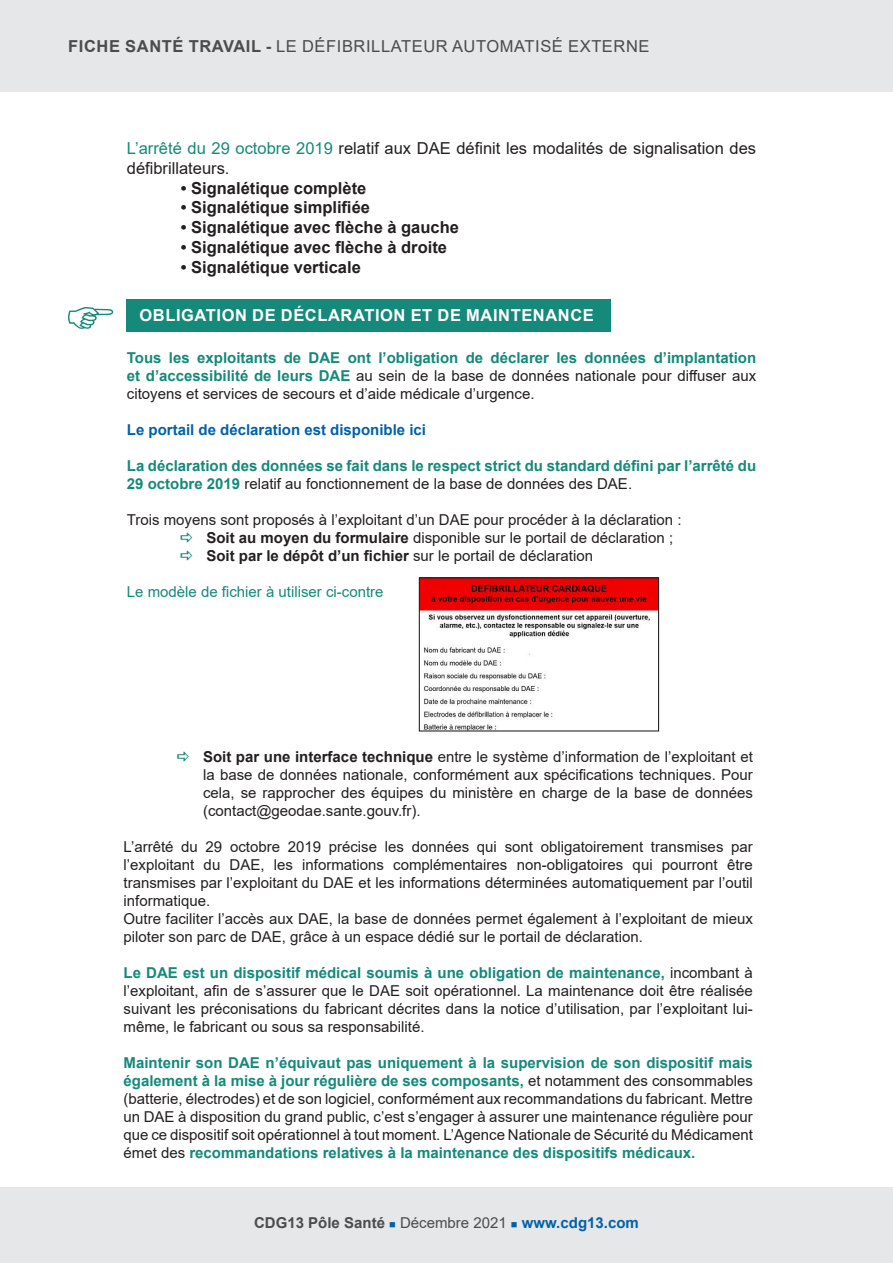
<style>
.page{position:relative;width:893px;height:1263px;background:#fff}
.page>*{position:absolute;margin:0;border:0;box-sizing:border-box;transform-origin:0 0}
.t1{font:700 16.5px "Arial";color:#231f20}
.t2{font:16.5px/19.8px "Arial";color:#231f20}
.t3{font:16.5px "Arial";letter-spacing:.035em;color:#4b4c4d}
.t4{font:700 16.5px "Arial";letter-spacing:.035em;color:#fff}
.t5{font:15px/18px "Arial";color:#231f20;text-align:justify}
.t6{font:700 15px/18px "Arial";color:#15897a}
.t7{font:700 15px "Arial";color:#231f20}
.t8{font:700 15px "Arial";color:#4b4c4d}
.t9{font:700 15px "Arial";color:#0161aa}
.t10{font:15px "Arial";color:#15897a}
.s1{font-weight:700}
.s2{color:#15897a}
.s3{font-weight:700;color:#15897a}
.s4{font-weight:400;color:#231f20}
.s5{font-weight:400}
.s6{color:#0161aa}
</style>
<div class="page">
<div style="left:0;top:0;width:893px;height:91px;background:#e6e7e9"></div>
<div style="left:0;top:1187px;width:893px;height:76px;background:#e6e7e9"></div>
<div style="left:127px;top:299px;width:484px;height:33px;background:#15897a"></div>
<svg style="left:68px;top:307px;width:45px;height:22px"></svg>
<img style="left:421px;top:579px;width:236px;height:150px">
<div style="left:419px;top:577px;width:240px;height:154px;border:1px solid #231f20"></div>
<p class="t3" style="left:68px;top:35px;width:583px"><span class="s1">FICHE SANTÉ TRAVAIL -</span> LE DÉFIBRILLATEUR AUTOMATISÉ EXTERNE</p>
<p class="t2" style="left:127px;top:138px;width:631px"><span class="s2">L’arrêté du 29 octobre 2019</span> relatif aux DAE définit les modalités de signalisation des défibrillateurs.</p>
<p class="t1" style="left:181px;top:176px;width:187px">• Signalétique complète</p>
<p class="t1" style="left:181px;top:196px;width:191px">• Signalétique simplifiée</p>
<p class="t1" style="left:181px;top:216px;width:280px">• Signalétique avec flèche à gauche</p>
<p class="t1" style="left:181px;top:235px;width:268px">• Signalétique avec flèche à droite</p>
<p class="t1" style="left:181px;top:255px;width:182px">• Signalétique verticale</p>
<p class="t4" style="left:139px;top:304px;width:456px">OBLIGATION DE DÉCLARATION ET DE MAINTENANCE</p>
<p class="t5" style="left:127px;top:348px;width:631px"><span class="s3">Tous les exploitants de DAE ont l’obligation de déclarer les données d’implantation et d’accessibilité de leurs DAE</span> au sein de la base de données nationale pour diffuser aux citoyens et services de secours et d’aide médicale d’urgence.</p>
<p class="t9" style="left:127px;top:419px;width:301px">Le portail de déclaration est disponible ici</p>
<p class="t6" style="left:127px;top:457px;width:631px">La déclaration des données se fait dans le respect strict du standard défini par l’arrêté du<br>29 octobre 2019 <span class="s4">relatif au fonctionnement de la base de données des DAE.</span></p>
<p class="t5" style="left:127px;top:510px;width:556px">Trois moyens sont proposés à l’exploitant d’un DAE pour procéder à la déclaration :</p>
<p class="t5" style="left:206px;top:528px;width:468px"><span class="s1">Soit au moyen du formulaire</span> disponible sur le portail de déclaration ;</p>
<p class="t7" style="left:206px;top:545px;width:388px">Soit par le dépôt d’un fichier <span class="s5">sur le portail de déclaration</span></p>
<p class="t10" style="left:127px;top:581px;width:258px">Le modèle de fichier à utiliser ci-contre</p>
<p class="t5" style="left:203px;top:748px;width:551px"><span class="s1">Soit par une interface technique</span> entre le système d’information de l’exploitant et la base de données nationale, conformément aux spécifications techniques. Pour cela, se rapprocher des équipes du ministère en charge de la base de données (contact@geodae.sante.gouv.fr).</p>
<p class="t5" style="left:124px;top:838px;width:631px">L’arrêté du 29 octobre 2019 précise les données qui sont obligatoirement transmises par l’exploitant du DAE, les informations complémentaires non-obligatoires qui pourront être transmises par l’exploitant du DAE et les informations déterminées automatiquement par l’outil informatique.</p>
<p class="t5" style="left:124px;top:910px;width:631px">Outre faciliter l’accès aux DAE, la base de données permet également à l’exploitant de mieux piloter son parc de DAE, grâce à un espace dédié sur le portail de déclaration.</p>
<p class="t5" style="left:124px;top:964px;width:631px"><span class="s3">Le DAE est un dispositif médical soumis à une obligation de maintenance,</span> incombant à l’exploitant, afin de s’assurer que le DAE soit opérationnel. La maintenance doit être réalisée suivant les préconisations du fabricant décrites dans la notice d’utilisation, par l’exploitant lui&shy;même, le fabricant ou sous sa responsabilité.</p>
<p class="t5" style="left:124px;top:1054px;width:631px"><span class="s3">Maintenir son DAE n’équivaut pas uniquement à la supervision de son dispositif mais également à la mise à jour régulière de ses composants,</span> et notamment des consommables (batterie, électrodes) et de son logiciel, conformément aux recommandations du fabricant. Mettre un DAE à disposition du grand public, c’est s’engager à assurer une maintenance régulière pour que ce dispositif soit opérationnel à tout moment. L’Agence Nationale de Sécurité du Médicament émet des <span class="s3">recommandations relatives à la maintenance des dispositifs médicaux.</span></p>
<p class="t8" style="left:254px;top:1212px;width:386px">CDG13 Pôle Santé <span class="s6">■</span> <span class="s5">Décembre 2021</span> <span class="s6">■ www.cdg13.com</span></p>
</div>
